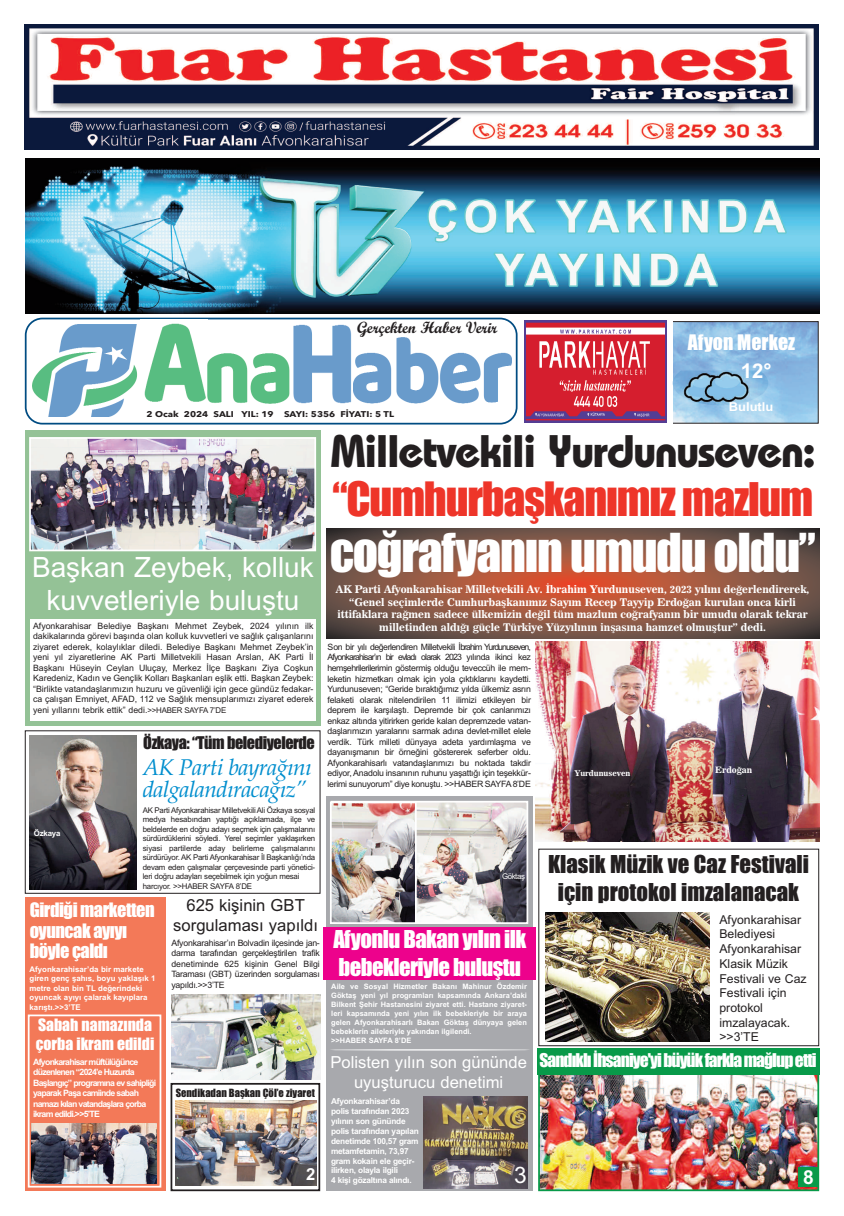
<style>
.page{position:relative;width:844px;height:1216px;background:#fff}
.page>*{position:absolute;margin:0;border:0;box-sizing:border-box;transform-origin:0 0}
.t1{font:49.61px "Impact";letter-spacing:-.025em;color:#fff}
.t2{font:43.75px "Impact";letter-spacing:-.025em;color:#ee3529}
.t3{font:42.88px "Bauhaus Bold T.";letter-spacing:-.03em;color:#231f20}
.t4{font:28px/33.6px "Arial";color:#fff;text-align:center}
.t5{font:22.75px/27.3px "Impact";color:#231f20;text-align:center}
.t6{font:22.75px/27.3px "Impact";letter-spacing:-.025em;color:#fff}
.t7{font:italic 22.75px/22.8px "Palatino";letter-spacing:-.025em;color:#008ece}
.t8{font:22.75px "Arial";color:#fff}
.t9{font:700 20.39px "Arial";color:#fff}
.t10{font:19.78px "Impact";color:#fff}
.t11{font:700 19.25px "Arial";color:#fff}
.t12{font:18.38px/20.1px "Impact";letter-spacing:-.025em;color:#fff}
.t13{font:17.5px "Impact";letter-spacing:-.055em;color:#fff}
.t14{font:16.62px/19.9px "Arial";color:#fff;text-align:center}
.t15{font:16.62px/19.9px "Arial";color:#231f20;text-align:center}
.t16{font:700 16.62px "Arial";color:#fff}
.t17{font:16.36px "Script MT Bold";color:#231f20}
.t18{font:16.19px "Impact";letter-spacing:-.025em;color:#231f20}
.t19{font:15.75px/18.9px "Impact";color:#fff}
.t20{font:12.25px/14.7px "Arial";color:#231f20}
.t21{font:700 12.25px "Arial";color:#fff;scale:1.05 1}
.t22{font:10.5px/12.6px "News 706 BT Bold C";color:#fff;text-align:center}
.t23{font:10.5px "Impact";color:#231f20}
.t24{font:8.75px/10.5px "Arial";letter-spacing:-.03em;color:#231f20;text-align:justify}
.t25{font:700 8.75px/10.5px "Arial";letter-spacing:-.085em;color:#fff}
.t26{font:8.75px "News 706 BT Bold C";color:#fff}
.t27{font:700 8.31px/10px "Arial";letter-spacing:-.03em;color:#fff}
.t28{font:700 8.31px "Avenir Next LT Pro";color:#231f20;scale:1.13 1}
.t29{font:7.88px/9.5px "Arial";letter-spacing:-.03em;color:#231f20}
.t30{font:700 7.88px/9.5px "Arial";color:#fff}
.t31{font:7.88px "News 706 BT Bold C";color:#fff}
.t32{font:7.88px "Arial";letter-spacing:-.05em;color:#fff}
.t33{font:700 7.44px/8.9px "Arial";color:#fff}
.s1{font-size:42.88px}
.s2{font-size:7.88px}
</style>
<div class="page">
<img style="left:25px;top:25px;width:793px;height:124px">
<img style="left:673px;top:323px;width:143px;height:98px">
<div style="left:671px;top:321px;width:147px;height:102px;border:1px solid #231f20"></div>
<svg style="left:524px;top:320px;width:148px;height:103px"></svg>
<img style="left:524px;top:320px;width:142px;height:102px">
<svg style="left:25px;top:317px;width:492px;height:107px"></svg>
<img style="left:33px;top:324px;width:107px;height:93px">
<img style="left:140px;top:320px;width:67px;height:87px">
<img style="left:291px;top:322px;width:63px;height:85px">
<img style="left:207px;top:345px;width:85px;height:61px">
<img style="left:25px;top:159px;width:794px;height:154px">
<img style="left:672px;top:370px;width:96px;height:35px">
<img style="left:353px;top:337px;width:158px;height:70px">
<svg style="left:326px;top:528px;width:493px;height:110px;background:#885443"></svg>
<img style="left:535px;top:642px;width:284px;height:199px">
<div style="left:326px;top:796px;width:206px;height:395px;background:#a8a9ad"></div>
<img style="left:416px;top:803px;width:109px;height:118px">
<div style="left:330px;top:800px;width:198px;height:124px;border:2px solid #fff"></div>
<img style="left:333px;top:804px;width:80px;height:117px">
<div style="left:330px;top:801px;width:86px;height:123px;border:2px solid #fff"></div>
<div style="left:323px;top:927px;width:213px;height:52px;background:#ed028c"></div>
<img style="left:29px;top:735px;width:107px;height:154px">
<div style="left:25px;top:430px;width:295px;height:296px;background:#94c296"></div>
<img style="left:32px;top:440px;width:281px;height:108px">
<div style="left:29px;top:437px;width:287px;height:114px;border:2px solid #fff"></div>
<div style="left:30px;top:619px;width:286px;height:102px;background:#fff"></div>
<div style="left:538px;top:848px;width:281px;height:198px;border:1px solid #231f20"></div>
<img style="left:545px;top:912px;width:164px;height:129px">
<img style="left:171px;top:994px;width:149px;height:85px">
<div style="left:25px;top:897px;width:141px;height:294px;background:#f37958"></div>
<div style="left:170px;top:1082px;width:150px;height:109px;border:2px solid #231f20"></div>
<img style="left:175px;top:1100px;width:141px;height:85px">
<hr style="left:329px;top:1049px;width:201px;height:1px;background:#fff;border-radius:50%">
<img style="left:423px;top:1096px;width:104px;height:92px">
<div style="left:28px;top:1014px;width:133px;height:173px;border:2px solid #fff"></div>
<img style="left:32px;top:1123px;width:125px;height:60px">
<img style="left:541px;top:1074px;width:275px;height:114px">
<div style="left:538px;top:1049px;width:281px;height:142px;border:2px solid #089a49"></div>
<div style="left:536px;top:1048px;width:283px;height:26px;background:#089a49"></div>
<div style="left:798px;top:1167px;width:21px;height:19px;background:#089a49"></div>
<h3 class="t17" style="left:357px;top:318px;width:142px">Gerçekten Haber Verir</h3>
<h3 class="t10" style="left:687px;top:331px;width:109px">Afyon Merkez</h3>
<h3 class="t9" style="left:740px;top:359px;width:32px">12°</h3>
<h3 class="t21" style="left:728px;top:400px;width:44px">Bulutlu</h3>
<h3 class="t3" style="left:330px;top:427px;width:486px">Milletvekili Yurdunuseven:</h3>
<h2 class="t2" style="left:332px;top:475px;width:482px">“Cumhurbaşkanımız <span class="s1">mazlum</span></h2>
<h1 class="t1" style="left:329px;top:526px;width:487px">coğrafyanın umudu oldu”</h1>
<p class="t22" style="left:336px;top:583px;width:475px">AK Parti Afyonkarahisar Milletvekili Av. İbrahim Yurdunuseven, 2023 yılını değerlendirerek, “Genel seçimlerde Cumhurbaşkanımız Sayım Recep Tayyip Erdoğan kurulan onca kirli ittifaklara rağmen sadece ülkemizin değil tüm mazlum coğrafyanın bir umudu olarak tekrar milletinden aldığı güçle Türkiye Yüzyılının inşasına hamzet olmuştur” dedi.</p>
<p class="t24" style="left:327px;top:641px;width:205px">Son bir yılı değerlendiren Milletvekili İbrahim Yurdunuseven, Afyonkarahisar’ın bir evladı olarak 2023 yılında ikinci kez hemşehrilerilerimin göstermiş olduğu teveccüh ile mem&shy;leketin hizmetkarı olmak için yola çıktıklarını kaydetti.<br>Yurdunuseven; “Geride bıraktığımız yılda ülkemiz asrın felaketi olarak nitelendirilen 11 ilimizi etkileyen bir deprem ile karşılaştı. Depremde bir çok canlarımızı enkaz altında yitirirken geride kalan depremzede vatan&shy;daşlarımızın yaralarını sarmak adına devlet-millet elele verdik. Türk milleti dünyaya adeta yardımlaşma ve dayanışmanın bir örneğini göstererek seferber oldu.<br>Afyonkarahisarlı vatandaşlarımızı bu noktada takdir ediyor, Anadolu insanının ruhunu yaşattığı için teşekkür&shy;lerimi sunuyorum” diye konuştu. &gt;&gt;HABER SAYFA 8’DE</p>
<p class="t28" style="left:146px;top:411px;width:220px">2 Ocak 2024 SALI YIL: 19 SAYI: 5356 FİYATI: 5 TL</p>
<h3 class="t4" style="left:32px;top:550px;width:283px">Başkan Zeybek, kolluk kuvvetleriyle buluştu</h3>
<p class="t24" style="left:33px;top:620px;width:282px">Afyonkarahisar Belediye Başkanı Mehmet Zeybek, 2024 yılının ilk dakikalarında görevi başında olan kolluk kuvvetleri ve sağlık çalışanlarını ziyaret ederek, kolaylıklar diledi. Belediye Başkanı Mehmet Zeybek’in yeni yıl ziyaretlerine AK Parti Milletvekili Hasan Arslan, AK Parti İl Başkanı Hüseyin Ceylan Uluçay, Merkez İlçe Başkanı Ziya Coşkun Karedeniz, Kadın ve Gençlik Kolları Başkanları eşlik etti. Başkan Zeybek: “Birlikte vatandaşlarımızın huzuru ve güvenliği için gece gündüz fedakar&shy;ca çalışan Emniyet, AFAD, 112 ve Sağlık mensuplarımızı ziyaret ederek yeni yıllarını tebrik ettik” dedi.<span class="s2">&gt;&gt;HABER SAYFA 7’DE</span></p>
<h3 class="t18" style="left:143px;top:734px;width:173px">Özkaya: “Tüm belediyelerde</h3>
<h3 class="t7" style="left:143px;top:755px;width:170px">AK Parti bayrağını dalgalandıracağız”</h3>
<p class="t29" style="left:143px;top:805px;width:174px">AK Parti Afyonkarahisar Milletvekili Ali Özkaya sosyal medya hesabından yaptığı açıklamada, ilçe ve beldelerde en doğru adayı seçmek için çalışmalarını sürdürdüklerini söyledi. Yerel seçimler yaklaşırken siyasi partilerde aday belirleme çalışmalarını sürdürüyor. AK Parti Afyonkarahisar İl Başkanlığı’nda devam eden çalışmalar çerçevesinde parti yönetici&shy;leri doğru adayları seçebilmek için yoğun mesai harcıyor. &gt;&gt;HABER SAYFA 8’DE</p>
<p class="t31" style="left:574px;top:768px;width:57px">Yurdunuseven</p>
<p class="t26" style="left:715px;top:765px;width:38px">Erdoğan</p>
<p class="t30" style="left:34px;top:828px;width:28px">Özkaya</p>
<h3 class="t5" style="left:548px;top:851px;width:262px">Klasik Müzik ve Caz Festivali için protokol imzalanacak</h3>
<h3 class="t20" style="left:719px;top:912px;width:89px">Afyonkarahisar<br>Belediyesi<br>Afyonkarahisar<br>Klasik Müzik<br>Festivali ve Caz<br>Festivali için protokol imzalayacak. &gt;&gt;3’TE</h3>
<p class="t32" style="left:502px;top:871px;width:24px">Göktaş</p>
<h3 class="t15" style="left:173px;top:895px;width:146px">625 kişinin GBT sorgulaması yapıldı</h3>
<p class="t24" style="left:171px;top:937px;width:150px">Afyonkarahisar’ın Bolvadin ilçesinde jan&shy;darma tarafından gerçekleştirilen trafik denetiminde 625 kişinin Genel Bilgi Taraması (GBT) üzerinden sorgulaması yapıldı.&gt;&gt;3’TE</p>
<h3 class="t12" style="left:30px;top:901px;width:126px">Girdiği marketten oyuncak ayıyı böyle çaldı</h3>
<h3 class="t6" style="left:333px;top:926px;width:194px">Afyonlu Bakan yılın ilk bebekleriyle buluştu</h3>
<p class="t30" style="left:30px;top:964px;width:127px">Afyonkarahisar’da bir markete giren genç şahıs, boyu yaklaşık 1 metre olan bin TL değerindeki oyuncak ayıyı çalarak kayıplara karıştı.&gt;&gt;3’TE</p>
<p class="t33" style="left:331px;top:982px;width:197px">Aile ve Sosyal Hizmetler Bakanı Mahinur Özdemir Göktaş yeni yıl programları kapsamında Ankara’daki Bilkent Şehir Hastanesini ziyaret etti. Hastane ziyaret&shy;leri kapsamında yeni yılın ilk bebekleriyle bir araya gelen Afyonkarahisarlı Bakan Göktaş dünyaya gelen bebeklerin aileleriyle yakından ilgilendi.<br>&gt;&gt;HABER SAYFA 8’DE</p>
<h3 class="t14" style="left:330px;top:1052px;width:198px">Polisten yılın son gününde uyuşturucu denetimi</h3>
<p class="t27" style="left:331px;top:1095px;width:89px">Afyonkarahisar’da polis tarafından 2023 yılının son gününde polis tarafından yapılan denetimde 100,57 gram metamfetamin, 73,97 gram kokain ele geçir&shy;ilirken, olayla ilgili<br>4 kişi gözaltına alındı.</p>
<h3 class="t19" style="left:36px;top:1016px;width:120px">Sabah namazında çorba ikram edildi</h3>
<p class="t25" style="left:33px;top:1056px;width:124px">Afyonkarahisar müftülüğünce düzenlenen “2024’e Huzurda<br>Başlangıç” programına ev sahipliği yaparak Paşa camiinde sabah namazı kılan vatandaşlara çorba ikram edildi.&gt;&gt;5’TE</p>
<h3 class="t13" style="left:539px;top:1050px;width:278px">Sandıklıİhsaniye'yibüyükfarklamağlupetti</h3>
<p class="t23" style="left:176px;top:1087px;width:141px">Sendikadan Başkan Çöl’e ziyaret</p>
<h3 class="t8" style="left:514px;top:1161px;width:14px">3</h3>
<h3 class="t16" style="left:306px;top:1164px;width:11px">2</h3>
<h3 class="t11" style="left:803px;top:1166px;width:12px">8</h3>
</div>
